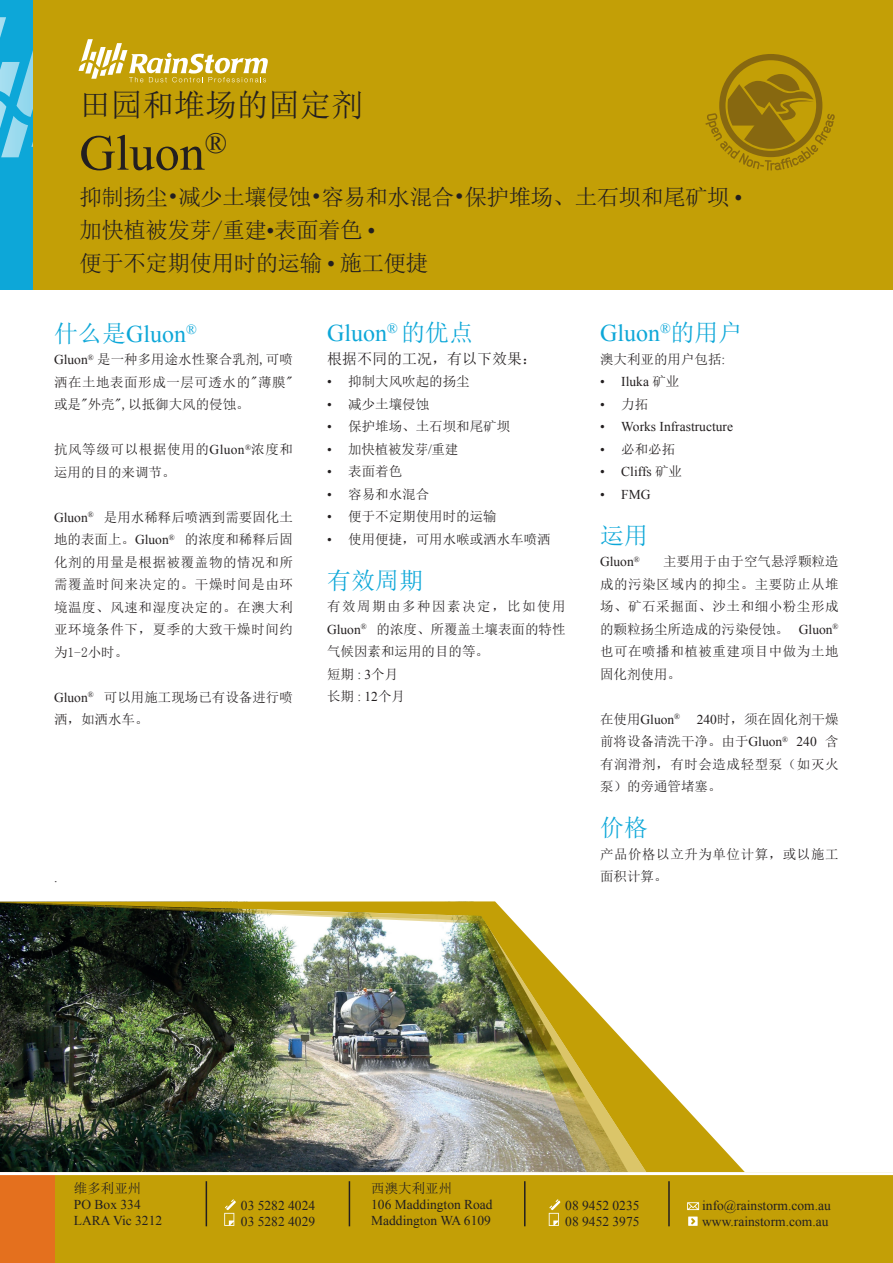
<style>
.page{position:relative;width:893px;height:1263px;background:#fff}
.page>*{position:absolute;margin:0;border:0;box-sizing:border-box;transform-origin:0 0}
.t1{font:50.25px "Times New Roman";color:#231f20}
.t2{font:31.5px "Sim Sun";color:#231f20}
.t3{font:24px "Times New Roman";color:#0da7d8}
.t4{font:24px "Sim Sun";color:#0da7d8}
.t5{font:22.5px/33px "Sim Sun";letter-spacing:-.02em;color:#231f20}
.t6{font:15px "Sim Sun";color:#231f20}
.t7{font:13.5px/22.5px "Sim Sun";color:#231f20;text-align:justify}
.t8{font:13.5px/16.2px "Times New Roman";color:#231f20}
.t9{font:13.5px/22.5px "Sim Sun";letter-spacing:.05em;color:#231f20}
.t10{font:13.5px/22.5px "Sim Sun";letter-spacing:.04em;color:#231f20}
.s1{font-family:"Times New Roman"}
.s2{font-family:"Sim Sun"}
</style>
<div class="page">
<svg style="left:0;top:901px;width:745px;height:271px"></svg>
<svg style="left:640px;top:902px;width:42px;height:270px"></svg>
<img style="left:0;top:902px;width:640px;height:270px">
<div style="left:0;top:0;width:893px;height:289px;background:#c39f06"></div>
<svg style="left:705px;top:54px;width:130px;height:116px"></svg>
<div style="left:0;top:1173px;width:893px;height:90px;background:#c39f06"></div>
<div style="left:0;top:1173px;width:54px;height:90px;background:#e4701e"></div>
<hr style="left:0;top:1172px;width:893px;height:3px;background:#fff">
<div style="left:0;top:0;width:33px;height:289px;background:#0da7d8"></div>
<svg style="left:0;top:17px;width:33px;height:140px"></svg>
<svg style="left:78px;top:39px;width:190px;height:43px"></svg>
<hr style="left:524px;top:1181px;width:1px;height:45px;background:#231f20">
<hr style="left:206px;top:1181px;width:1px;height:45px;background:#231f20">
<hr style="left:668px;top:1181px;width:2px;height:45px;background:#231f20">
<hr style="left:349px;top:1181px;width:1px;height:45px;background:#231f20">
<svg style="left:224px;top:1199px;width:12px;height:27px"></svg>
<svg style="left:549px;top:1199px;width:11px;height:27px"></svg>
<svg style="left:687px;top:1202px;width:12px;height:8px"></svg>
<svg style="left:688px;top:1216px;width:10px;height:10px"></svg>
<h2 class="t2" style="left:79px;top:89px;width:285px">田园和堆场的固定剂</h2>
<h1 class="t1" style="left:79px;top:119px;width:149px">Gluon<sup>®</sup></h1>
<h3 class="t5" style="left:79px;top:181px;width:664px">抑制扬尘•减少土壤侵蚀•容易和水混合•保护堆场、土石坝和尾矿坝 <span class="s1">•</span>加快植被发芽/重建<span class="s1">•</span>表面着色 <span class="s1">•<br></span>便于不定期使用时的运输 <span class="s1">•</span> 施工便捷</h3>
<h3 class="t3" style="left:54px;top:317px;width:144px"><span class="s2">什么是</span>Gluon<sup>®</sup></h3>
<p class="t7" style="left:54px;top:348px;width:240px"><span class="s1">Gluon</span><sup>®</sup> 是一种多用途水性聚合乳剂,可喷洒在土地表面形成一层可透水的"薄膜"或是"外壳",以抵御大风的侵蚀。</p>
<p class="t9" style="left:54px;top:438px;width:240px">抗风等级可以根据使用的<span class="s1">Gluon</span><sup>®</sup>浓度和运用的目的来调节。</p>
<p class="t7" style="left:54px;top:505px;width:241px"><span class="s1">Gluon</span><sup>®</sup> 是用水稀释后喷洒到需要固化土地的表面上。<span class="s1">Gluon</span><sup>®</sup> 的浓度和稀释后固化剂的用量是根据被覆盖物的情况和所需覆盖时间来决定的。干燥时间是由环境温度、风速和湿度决定的。在澳大利亚环境条件下，夏季的大致干燥时间约为1-2小时。</p>
<p class="t7" style="left:54px;top:685px;width:240px"><span class="s1">Gluon</span><sup>®</sup> 可以用施工现场已有设备进行喷洒，如洒水车。</p>
<h3 class="t3" style="left:327px;top:317px;width:148px">Gluon<sup>®</sup> <span class="s2">的优点</span></h3>
<p class="t6" style="left:327px;top:351px;width:211px">根据不同的工况，有以下效果：</p>
<p class="t7" style="left:327px;top:370px;width:144px"><span class="s1">•</span> 抑制大风吹起的扬尘</p>
<p class="t7" style="left:327px;top:392px;width:104px"><span class="s1">•</span> 减少土壤侵蚀</p>
<p class="t7" style="left:327px;top:415px;width:185px"><span class="s1">•</span> 保护堆场、土石坝和尾矿坝</p>
<p class="t7" style="left:327px;top:437px;width:133px"><span class="s1">•</span> 加快植被发芽<span class="s1">/</span>重建</p>
<p class="t7" style="left:327px;top:460px;width:77px"><span class="s1">•</span> 表面着色</p>
<p class="t7" style="left:327px;top:482px;width:104px"><span class="s1">•</span> 容易和水混合</p>
<p class="t7" style="left:327px;top:505px;width:171px"><span class="s1">•</span> 便于不定期使用时的运输</p>
<p class="t7" style="left:327px;top:527px;width:225px"><span class="s1">•</span> 使用便捷，可用水喉或洒水车喷洒</p>
<h3 class="t4" style="left:327px;top:568px;width:97px">有效周期</h3>
<p class="t7" style="left:327px;top:595px;width:240px;text-align:left">有效周期由多种因素决定，比如使用<br><span class="s1">Gluon</span><sup>®</sup> 的浓度、所覆盖土壤表面的特性气候因素和运用的目的等。<br>短期 <span class="s1">: 3</span>个月<br>长期 <span class="s1">: 12</span>个月</p>
<p class="t8" style="left:54px;top:869px;width:5px">.</p>
<h3 class="t3" style="left:600px;top:317px;width:144px">Gluon<sup>®</sup><span class="s2">的用户</span></h3>
<p class="t7" style="left:600px;top:347px;width:127px">澳大利亚的用户包括<span class="s1">:</span></p>
<p class="t8" style="left:600px;top:373px;width:81px">• Iluka <span class="s2">矿业</span></p>
<p class="t7" style="left:600px;top:392px;width:50px"><span class="s1">•</span> 力拓</p>
<p class="t8" style="left:600px;top:418px;width:135px">• Works Infrastructure</p>
<p class="t7" style="left:600px;top:437px;width:77px"><span class="s1">•</span> 必和必拓</p>
<p class="t8" style="left:600px;top:463px;width:84px">• Cliffs <span class="s2">矿业</span></p>
<p class="t8" style="left:600px;top:486px;width:52px">• FMG</p>
<h3 class="t4" style="left:600px;top:523px;width:49px">运用</h3>
<p class="t8" style="left:600px;top:553px;width:41px">Gluon<sup>®</sup></p>
<p class="t7" style="left:600px;top:550px;width:240px;text-indent:63px">主要用于由于空气悬浮颗粒造成的污染区域内的抑尘。主要防止从堆场、矿石采掘面、沙土和细小粉尘形成的颗粒扬尘所造成的污染侵蚀。 <span class="s1">Gluon</span><sup>®</sup>也可在喷播和植被重建项目中做为土地固化剂使用。</p>
<p class="t7" style="left:600px;top:707px;width:240px">在使用<span class="s1">Gluon</span><sup>®</sup> <span class="s1">240</span>时，须在固化剂干燥前将设备清洗干净。由于<span class="s1">Gluon</span><sup>®</sup> <span class="s1">240</span> 含有润滑剂，有时会造成轻型泵（如灭火泵）的旁通管堵塞。</p>
<h3 class="t4" style="left:600px;top:815px;width:49px">价格</h3>
<p class="t10" style="left:600px;top:842px;width:240px">产品价格以立升为单位计算，或以施工面积计算。</p>
<p class="t7" style="left:371px;top:1177px;width:82px">西澳大利亚州</p>
<p class="t8" style="left:371px;top:1196px;width:123px">106 Maddington Road<br>Maddington WA 6109</p>
<p class="t7" style="left:74px;top:1177px;width:69px">维多利亚州</p>
<p class="t8" style="left:74px;top:1196px;width:90px">PO Box 334<br>LARA Vic 3212</p>
<p class="t8" style="left:241px;top:1197px;width:76px">03 5282 4024<br>03 5282 4029</p>
<p class="t8" style="left:565px;top:1197px;width:76px">08 9452 0235<br>08 9452 3975</p>
<p class="t8" style="left:702px;top:1197px;width:130px">info@rainstorm.com.au www.rainstorm.com.au</p>
</div>
